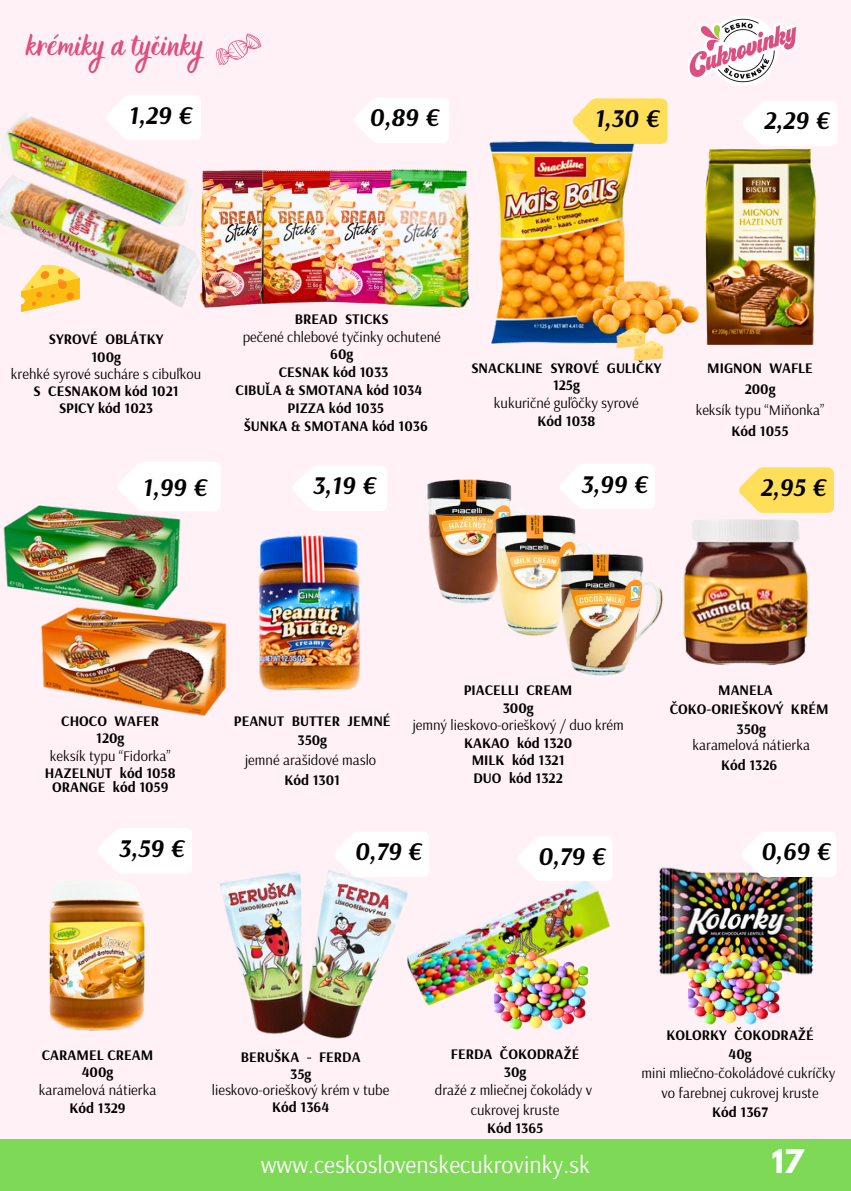
<style>
.page{position:relative;width:851px;height:1191px;background:#fff}
.page>*{position:absolute;margin:0;border:0;box-sizing:border-box;transform-origin:0 0}
.t1{font:700 29px "League Spartan";color:#fff}
.t2{font:italic 700 25.4px "Arsenal";color:#000}
.t3{font:24px "Arsenal";color:#fff}
.t4{font:24px "Holla";color:#dc4f80}
.t5{font:700 14.6px/19.4px "Arsenal";color:#000;text-align:center}
.t6{font:14.6px "Arsenal";color:#000}
</style>
<div class="page">
<div style="left:0;top:0;width:850px;height:1191px;background:#fff1f6"></div>
<div style="left:0;top:1140px;width:850px;height:51px;background:#7ed957"></div>
<svg style="left:216px;top:33px;width:45px;height:32px"></svg>
<img style="left:688px;top:17px;width:108px;height:69px">
<img style="left:258px;top:535px;width:102px;height:156px">
<img style="left:427px;top:479px;width:85px;height:124px">
<img style="left:466px;top:502px;width:110px;height:134px">
<img style="left:425px;top:836px;width:186px;height:170px">
<img style="left:494px;top:947px;width:93px;height:83px">
<img style="left:220px;top:870px;width:205px;height:169px">
<img style="left:531px;top:543px;width:113px;height:133px">
<img style="left:49px;top:881px;width:96px;height:150px">
<svg style="left:293px;top:466px;width:94px;height:44px"></svg>
<svg style="left:560px;top:464px;width:94px;height:45px"></svg>
<svg style="left:334px;top:832px;width:94px;height:45px"></svg>
<svg style="left:518px;top:836px;width:94px;height:45px"></svg>
<svg style="left:98px;top:828px;width:94px;height:45px"></svg>
<img style="left:659px;top:867px;width:154px;height:113px">
<img style="left:688px;top:942px;width:93px;height:83px">
<svg style="left:742px;top:832px;width:94px;height:45px"></svg>
<img style="left:489px;top:141px;width:148px;height:202px">
<img style="left:562px;top:244px;width:138px;height:117px">
<svg style="left:106px;top:95px;width:95px;height:26px"></svg>
<svg style="left:573px;top:98px;width:94px;height:45px"></svg>
<img style="left:213px;top:170px;width:45px;height:138px">
<img style="left:258px;top:170px;width:61px;height:135px">
<svg style="left:354px;top:98px;width:94px;height:45px"></svg>
<img style="left:319px;top:169px;width:54px;height:135px">
<img style="left:373px;top:169px;width:97px;height:139px">
<img style="left:0;top:121px;width:213px;height:191px">
<svg style="left:118px;top:462px;width:103px;height:49px"></svg>
<img style="left:3px;top:488px;width:189px;height:101px">
<img style="left:23px;top:566px;width:204px;height:150px">
<img style="left:705px;top:149px;width:112px;height:196px">
<svg style="left:743px;top:101px;width:94px;height:45px"></svg>
<img style="left:644px;top:497px;width:190px;height:169px">
<svg style="left:739px;top:467px;width:94px;height:45px"></svg>
<p class="t4" style="left:26px;top:32px;width:179px">krémiky a tyčinky</p>
<p class="t2" style="left:128px;top:98px;width:65px">1,29 €</p>
<h1 class="t2" style="left:594px;top:102px;width:67px">1,30 €</h1>
<p class="t2" style="left:369px;top:101px;width:71px">0,89 €</p>
<p class="t2" style="left:763px;top:104px;width:67px">2,29 €</p>
<p class="t5" style="left:49px;top:329px;width:116px">SYROVÉ OBLÁTKY</p>
<h4 class="t5" style="left:91px;top:346px;width:31px">100g</h4>
<h4 class="t6" style="left:11px;top:364px;width:192px">krehké syrové sucháre s cibuľkou</h4>
<p class="t5" style="left:34px;top:381px;width:146px">S CESNAKOM kód 1021</p>
<p class="t5" style="left:59px;top:398px;width:96px">SPICY kód 1023</p>
<p class="t5" style="left:295px;top:309px;width:95px">BREAD STICKS</p>
<p class="t5" style="left:330px;top:344px;width:24px">60g</p>
<h1 class="t5" style="left:279px;top:362px;width:111px">CESNAK kód 1033</h1>
<p class="t6" style="left:243px;top:327px;width:199px">pečené chlebové tyčinky ochutené</p>
<h1 class="t5" style="left:235px;top:380px;width:188px">CIBUĽA &amp; SMOTANA kód 1034</h1>
<p class="t5" style="left:287px;top:398px;width:98px">PIZZA kód 1035</p>
<p class="t5" style="left:244px;top:416px;width:185px">ŠUNKA &amp; SMOTANA kód 1036</p>
<h4 class="t5" style="left:471px;top:357px;width:191px">SNACKLINE SYROVÉ GULIČKY</h4>
<h1 class="t5" style="left:553px;top:375px;width:28px">125g</h1>
<p class="t6" style="left:494px;top:394px;width:146px">kukuričné guľôčky syrové</p>
<h4 class="t5" style="left:537px;top:411px;width:59px">Kód 1038</h4>
<h4 class="t5" style="left:707px;top:358px;width:107px">MIGNON WAFLE</h4>
<h4 class="t5" style="left:744px;top:379px;width:32px">200g</h4>
<h4 class="t6" style="left:695px;top:400px;width:130px">keksík typu “Miňonka”</h4>
<h4 class="t5" style="left:731px;top:421px;width:58px">Kód 1055</h4>
<h3 class="t2" style="left:142px;top:471px;width:66px">1,99 €</h3>
<h4 class="t2" style="left:312px;top:468px;width:65px">3,19 €</h4>
<h3 class="t2" style="left:580px;top:467px;width:69px">3,99 €</h3>
<h4 class="t2" style="left:760px;top:471px;width:67px">2,95 €</h4>
<h3 class="t5" style="left:61px;top:711px;width:100px">CHOCO WAFER</h3>
<h4 class="t5" style="left:96px;top:728px;width:30px">120g</h4>
<h3 class="t6" style="left:50px;top:746px;width:122px">keksík typu “Fidorka”</h3>
<h3 class="t5" style="left:45px;top:763px;width:132px">HAZELNUT kód 1058</h3>
<p class="t5" style="left:52px;top:777px;width:118px">ORANGE kód 1059</p>
<p class="t2" style="left:118px;top:832px;width:68px">3,59 €</p>
<p class="t5" style="left:234px;top:710px;width:158px">PEANUT BUTTER JEMNÉ</p>
<p class="t5" style="left:297px;top:730px;width:31px">350g</p>
<h1 class="t6" style="left:245px;top:750px;width:133px">jemné arašidové maslo</h1>
<p class="t5" style="left:284px;top:770px;width:57px">Kód 1301</p>
<h1 class="t5" style="left:464px;top:680px;width:110px">PIACELLI CREAM</h1>
<p class="t5" style="left:502px;top:698px;width:32px">300g</p>
<h1 class="t5" style="left:464px;top:733px;width:109px">KAKAO kód 1320</h1>
<p class="t6" style="left:412px;top:716px;width:213px">jemný lieskovo-orieškový / duo krém</p>
<p class="t5" style="left:472px;top:750px;width:94px">MILK kód 1321</p>
<p class="t5" style="left:473px;top:768px;width:91px">DUO kód 1322</p>
<h3 class="t2" style="left:354px;top:835px;width:69px">0,79 €</h3>
<h4 class="t2" style="left:537px;top:840px;width:69px">0,79 €</h4>
<p class="t5" style="left:669px;top:680px;width:160px">MANELA<br>ČOKO-ORIEŠKOVÝ KRÉM</p>
<h4 class="t5" style="left:736px;top:719px;width:31px">350g</h4>
<h4 class="t6" style="left:692px;top:736px;width:119px">karamelová nátierka</h4>
<p class="t5" style="left:721px;top:755px;width:58px">Kód 1326</p>
<h4 class="t2" style="left:760px;top:835px;width:71px">0,69 €</h4>
<h4 class="t5" style="left:666px;top:1025px;width:149px">KOLORKY ČOKODRAŽÉ</h4>
<p class="t5" style="left:42px;top:1044px;width:113px">CARAMEL CREAM</p>
<h4 class="t5" style="left:82px;top:1062px;width:33px">400g</h4>
<p class="t6" style="left:39px;top:1081px;width:119px">karamelová nátierka</p>
<h3 class="t5" style="left:69px;top:1098px;width:58px">Kód 1329</h3>
<p class="t5" style="left:241px;top:1047px;width:121px">BERUŠKA - FERDA</p>
<h1 class="t5" style="left:451px;top:1044px;width:130px">FERDA ČOKODRAŽÉ</h1>
<p class="t5" style="left:290px;top:1063px;width:23px">35g</p>
<h3 class="t6" style="left:212px;top:1081px;width:179px">lieskovo-orieškový krém v tube</h3>
<p class="t5" style="left:272px;top:1096px;width:58px">Kód 1364</p>
<p class="t5" style="left:487px;top:1118px;width:58px">Kód 1365</p>
<p class="t5" style="left:504px;top:1062px;width:24px">30g</p>
<p class="t6" style="left:435px;top:1081px;width:159px">dražé z mliečnej čokolády v</p>
<p class="t6" style="left:471px;top:1100px;width:90px">cukrovej kruste</p>
<p class="t5" style="left:728px;top:1044px;width:24px">40g</p>
<h4 class="t6" style="left:641px;top:1064px;width:195px">mini mliečno-čokoládové cukríčky</h4>
<h4 class="t6" style="left:661px;top:1083px;width:159px">vo farebnej cukrovej kruste</h4>
<h4 class="t5" style="left:712px;top:1102px;width:57px">Kód 1367</h4>
<p class="t3" style="left:261px;top:1149px;width:330px">www.ceskoslovenskecukrovinky.sk</p>
<h2 class="t1" style="left:771px;top:1147px;width:33px">17</h2>
</div>
